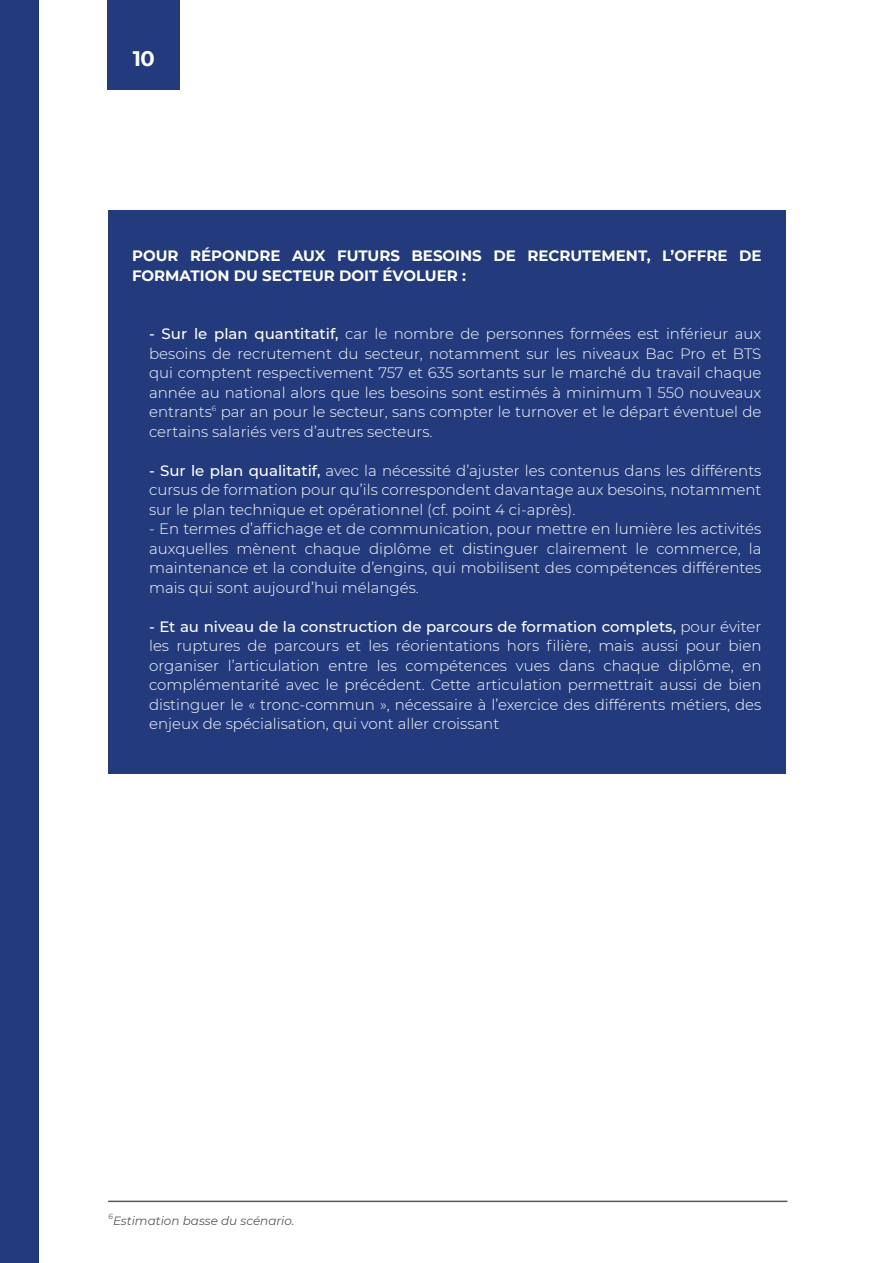
<style>
.page{position:relative;width:893px;height:1263px;background:#fff}
.page>*{position:absolute;margin:0;border:0;box-sizing:border-box;transform-origin:0 0}
.t1{font:700 21px "Montserrat";color:#fff}
.Quotes_text{font:300 15px/19.5px "Montserrat";color:#fff;text-align:justify}
.Quotes_text-2{font:700 15px/19.5px "Montserrat";color:#fff}
.Paragraph_Italic{font:italic 12px "Montserrat";color:#57585a}
.Paragraph_Italic-2{font:italic 7.5px "Montserrat";color:#57585a}
.s1{font-weight:500}
</style>
<div class="page">
<div style="left:107px;top:0;width:73px;height:90px;background:#233b7d"></div>
<div style="left:0;top:0;width:38px;height:1263px;background:#233b7d"></div>
<div style="left:108px;top:210px;width:678px;height:564px;background:#233b7d"></div>
<hr style="left:108px;top:1200px;width:679px;height:2px;background:#57585a">
<h1 class="t1" style="left:133px;top:44px;width:23px">10</h1>
<p class="Quotes_text-2" style="left:132px;top:245px;width:631px">POUR RÉPONDRE AUX FUTURS BESOINS DE RECRUTEMENT, L’OFFRE DE<br>FORMATION DU SECTEUR DOIT ÉVOLUER :</p>
<p class="Quotes_text" style="left:149px;top:324px;width:614px"><span class="s1">- Sur le plan quantitatif,</span> car le nombre de personnes formées est inférieur aux besoins de recrutement du secteur, notamment sur les niveaux Bac Pro et BTS qui comptent respectivement 757 et 635 sortants sur le marché du travail chaque année au national alors que les besoins sont estimés à minimum 1 550 nouveaux entrants<sup>6</sup> par an pour le secteur, sans compter le turnover et le départ éventuel de certains salariés vers d’autres secteurs.</p>
<p class="Quotes_text" style="left:149px;top:460px;width:614px"><span class="s1">- Sur le plan qualitatif,</span> avec la nécessité d’ajuster les contenus dans les différents cursus de formation pour qu’ils correspondent davantage aux besoins, notamment sur le plan technique et opérationnel (cf. point 4 ci-après).</p>
<p class="Quotes_text" style="left:149px;top:519px;width:614px">- En termes d’affichage et de communication, pour mettre en lumière les activités auxquelles mènent chaque diplôme et distinguer clairement le commerce, la maintenance et la conduite d’engins, qui mobilisent des compétences différentes mais qui sont aujourd’hui mélangés.</p>
<p class="Quotes_text" style="left:149px;top:616px;width:614px"><span class="s1">- Et au niveau de la construction de parcours de formation complets,</span> pour éviter les ruptures de parcours et les réorientations hors filière, mais aussi pour bien organiser l’articulation entre les compétences vues dans chaque diplôme, en complémentarité avec le précédent. Cette articulation permettrait aussi de bien distinguer le « tronc-commun », nécessaire à l’exercice des différents métiers, des enjeux de spécialisation, qui vont aller croissant</p>
<p class="Paragraph_Italic-2" style="left:108px;top:1211px;width:6px">6</p>
<p class="Paragraph_Italic" style="left:113px;top:1212px;width:183px">Estimation basse du scénario.</p>
</div>
